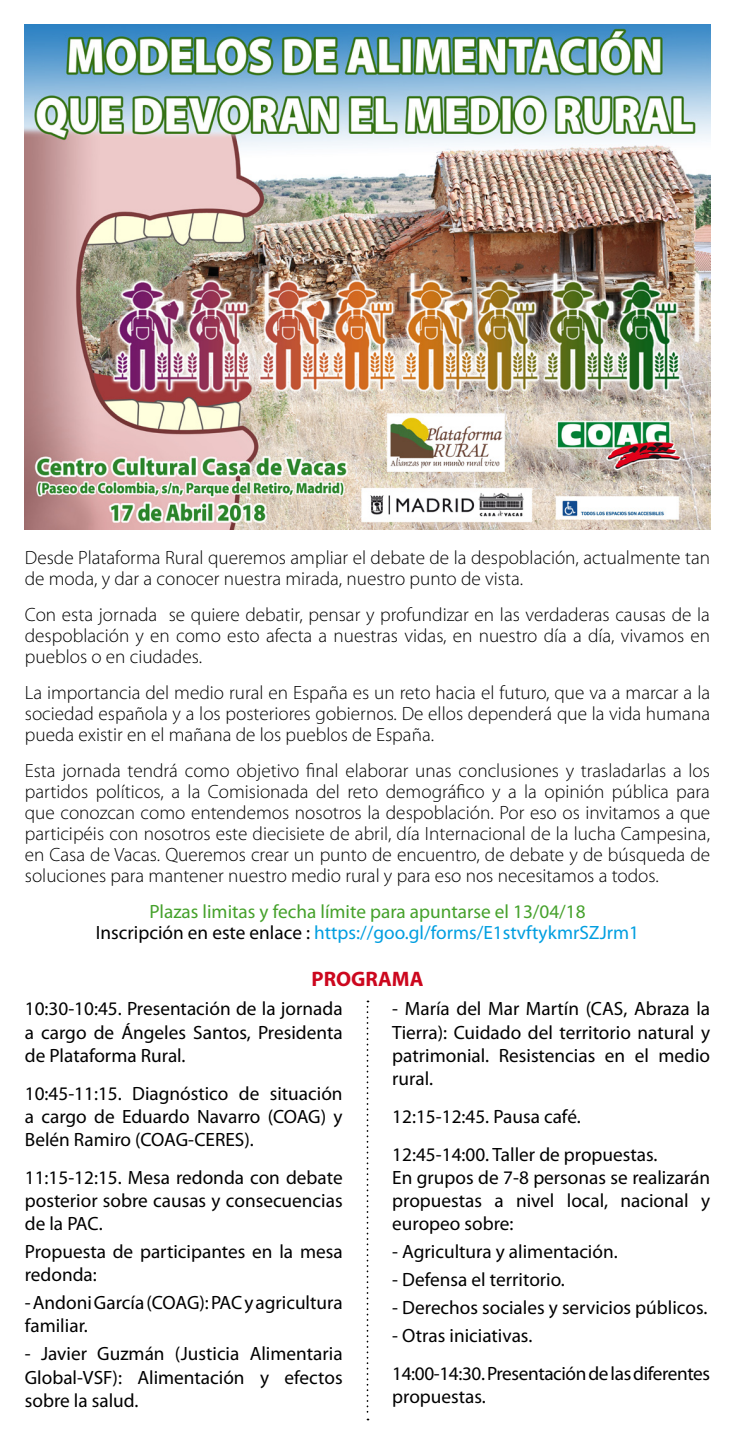
<style>
.page{position:relative;width:735px;height:1439px;background:#fff}
.page>*{position:absolute;margin:0;border:0;box-sizing:border-box;transform-origin:0 0}
.t1{font:700 21px "Myriad Pro";color:#cc071e}
.t2{font:300 19.25px/21px "Myriad Pro";color:#000;text-align:justify}
.t3{font:19.25px/23.1px "Myriad Pro";color:#000;text-align:justify}
.t4{font:19.25px/21px "Myriad Pro";color:#45a12b;text-align:center}
.t5{font:19.25px/38px "Myriad Pro";letter-spacing:-.02em;color:#000}
.s1{color:#000}
.s2{color:#009ee0}
</style>
<div class="page">
<img style="left:25px;top:25px;width:684px;height:505px">
<svg style="left:366px;top:1000px;width:2px;height:420px"></svg>
<p class="t2" style="left:25px;top:547px;width:686px">Desde Plataforma Rural queremos ampliar el debate de la despoblación, actualmente tan de moda, y dar a conocer nuestra mirada, nuestro punto de vista.</p>
<p class="t2" style="left:25px;top:604px;width:686px">Con esta jornada se quiere debatir, pensar y profundizar en las verdaderas causas de la despoblación y en como esto afecta a nuestras vidas, en nuestro día a día, vivamos en pueblos o en ciudades.</p>
<p class="t2" style="left:25px;top:681px;width:686px">La importancia del medio rural en España es un reto hacia el futuro, que va a marcar a la sociedad española y a los posteriores gobiernos. De ellos dependerá que la vida humana pueda existir en el mañana de los pueblos de España.</p>
<p class="t2" style="left:25px;top:759px;width:686px">Esta jornada tendrá como objetivo final elaborar unas conclusiones y trasladarlas a los partidos políticos, a la Comisionada del reto demográfico y a la opinión pública para que conozcan como entendemos nosotros la despoblación. Por eso os invitamos a que participéis con nosotros este diecisiete de abril, día Internacional de la lucha Campesina, en Casa de Vacas. Queremos crear un punto de encuentro, de debate y de búsqueda de soluciones para mantener nuestro medio rural y para eso nos necesitamos a todos.</p>
<p class="t4" style="left:96px;top:900px;width:544px">Plazas limitas y fecha límite para apuntarse el 13/04/18<br><span class="s1">Inscripción en este enlace :</span> <span class="s2">https://goo.gl/forms/E1stvftykmrSZJrm1</span></p>
<p class="t1" style="left:311px;top:965px;width:113px">PROGRAMA</p>
<p class="t3" style="left:25px;top:997px;width:319px">10:30-10:45. Presentación de la jornada a cargo de Ángeles Santos, Presidenta de Plataforma Rural.</p>
<p class="t3" style="left:25px;top:1081px;width:319px">10:45-11:15. Diagnóstico de situación a cargo de Eduardo Navarro (COAG) y Belén Ramiro (COAG-CERES).</p>
<p class="t3" style="left:25px;top:1165px;width:319px">11:15-12:15. Mesa redonda con debate posterior sobre causas y consecuencias de la PAC.</p>
<p class="t3" style="left:25px;top:1239px;width:319px">Propuesta de participantes en la mesa redonda:</p>
<p class="t3" style="left:25px;top:1291px;width:319px">- Andoni García (COAG): PAC y agricultura familiar.</p>
<p class="t3" style="left:25px;top:1342px;width:319px">- Javier Guzmán (Justicia Alimentaria Global-VSF): Alimentación y efectos sobre la salud.</p>
<p class="t3" style="left:392px;top:997px;width:319px">- María del Mar Martín (CAS, Abraza la Tierra): Cuidado del territorio natural y patrimonial. Resistencias en el medio rural.</p>
<p class="t3" style="left:392px;top:1097px;width:266px;line-height:38px">12:15-12:45. Pausa café.<br>12:45-14:00. Taller de propuestas.</p>
<p class="t3" style="left:392px;top:1165px;width:319px">En grupos de 7-8 personas se realizarán propuestas a nivel local, nacional y europeo sobre:</p>
<p class="t3" style="left:392px;top:1239px;width:227px">- Agricultura y alimentación.</p>
<p class="t3" style="left:392px;top:1267px;width:174px">- Defensa el territorio.</p>
<p class="t3" style="left:392px;top:1296px;width:316px">- Derechos sociales y servicios públicos.</p>
<p class="t5" style="left:392px;top:1316px;width:319px">- Otras iniciativas.<br>14:00-14:30. Presentación de las diferentes</p>
<p class="t3" style="left:392px;top:1385px;width:95px">propuestas.</p>
</div>
